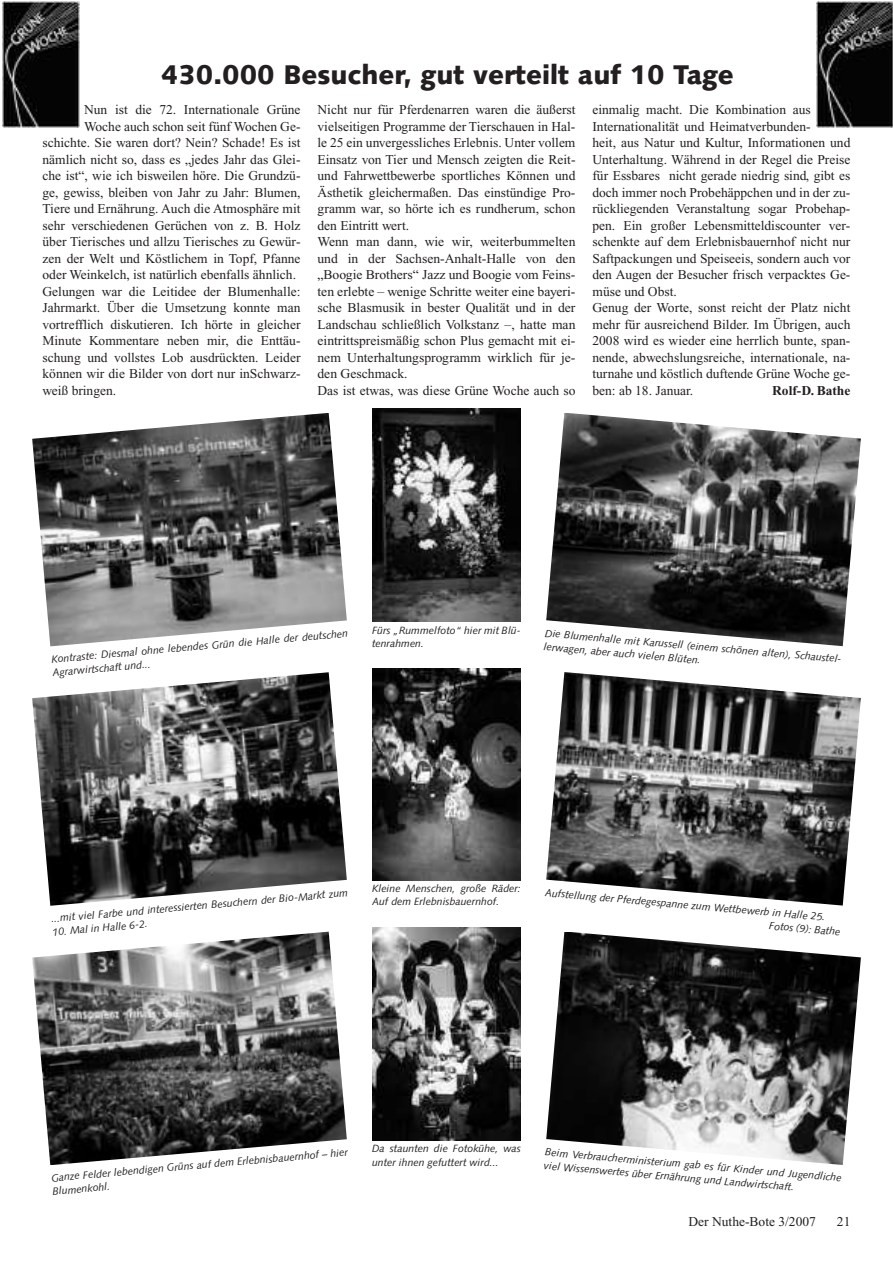
<style>
.page{position:relative;width:893px;height:1263px;background:#fff}
.page>*{position:absolute;margin:0;border:0;box-sizing:border-box;transform-origin:0 0}
.t1{font:900 27px "Syntax";color:#231f20}
.t2{font:13.5px/16.5px "Times New Roman";color:#231f20}
.t3{font:700 13.5px "Times New Roman";color:#231f20}
.t4{font:italic 10.5px/13.5px "Syntax";color:#231f20}
.s1{color:#fff}
</style>
<div class="page">
<img style="left:816px;top:2px;width:77px;height:125px">
<img style="left:2px;top:2px;width:77px;height:125px">
<img style="left:32px;top:413px;width:315px;height:233px">
<img style="left:32px;top:689px;width:315px;height:217px">
<img style="left:32px;top:948px;width:315px;height:217px">
<img style="left:546px;top:413px;width:315px;height:233px">
<img style="left:546px;top:688px;width:315px;height:217px">
<img style="left:546px;top:948px;width:315px;height:217px">
<img style="left:372px;top:409px;width:149px;height:212px">
<img style="left:372px;top:668px;width:149px;height:213px">
<img style="left:372px;top:927px;width:149px;height:213px">
<svg style="left:51px;top:629px;width:296px;height:60px"></svg>
<svg style="left:51px;top:888px;width:296px;height:60px"></svg>
<svg style="left:51px;top:1148px;width:296px;height:17px"></svg>
<svg style="left:546px;top:629px;width:296px;height:59px"></svg>
<svg style="left:546px;top:888px;width:296px;height:60px"></svg>
<svg style="left:546px;top:1147px;width:296px;height:18px"></svg>
<h1 class="t1" style="left:161px;top:64px;width:574px">430.000 Besucher, gut verteilt auf 10 Tage</h1>
<p class="t2" style="left:84px;top:103px;width:218px">Nun ist die 72. Internationale Grüne</p>
<p class="t2" style="left:84px;top:119px;width:218px">Woche auch schon seit fünf Wochen Ge-</p>
<p class="t2" style="left:43px;top:136px;width:259px">schichte. Sie waren dort? Nein? Schade! Es ist</p>
<p class="t2" style="left:43px;top:152px;width:259px">nämlich nicht so, dass es „jedes Jahr das Glei-</p>
<p class="t2" style="left:43px;top:169px;width:259px">che ist“, wie ich bisweilen höre. Die Grundzü-</p>
<p class="t2" style="left:43px;top:185px;width:259px">ge, gewiss, bleiben von Jahr zu Jahr: Blumen,</p>
<p class="t2" style="left:43px;top:202px;width:259px">Tiere und Ernährung. Auch die Atmosphäre mit</p>
<p class="t2" style="left:43px;top:218px;width:259px">sehr verschiedenen Gerüchen von z. B. Holz</p>
<p class="t2" style="left:43px;top:235px;width:259px">über Tierisches und allzu Tierisches zu Gewür-</p>
<p class="t2" style="left:43px;top:251px;width:259px">zen der Welt und Köstlichem in Topf, Pfanne</p>
<p class="t2" style="left:43px;top:268px;width:255px">oder Weinkelch, ist natürlich ebenfalls ähnlich.</p>
<p class="t2" style="left:43px;top:284px;width:259px">Gelungen war die Leitidee der Blumenhalle:</p>
<p class="t2" style="left:43px;top:301px;width:259px">Jahrmarkt. Über die Umsetzung konnte man</p>
<p class="t2" style="left:43px;top:317px;width:259px">vortrefflich diskutieren. Ich hörte in gleicher</p>
<p class="t2" style="left:43px;top:334px;width:259px">Minute Kommentare neben mir, die Enttäu-</p>
<p class="t2" style="left:43px;top:350px;width:259px">schung und vollstes Lob ausdrückten. Leider</p>
<p class="t2" style="left:43px;top:367px;width:259px">können wir die Bilder von dort nur inSchwarz-</p>
<p class="t2" style="left:43px;top:383px;width:75px">weiß bringen.</p>
<p class="t2" style="left:317px;top:103px;width:259px">Nicht nur für Pferdenarren waren die äußerst vielseitigen Programme der Tierschauen in Hal&shy;le 25 ein unvergessliches Erlebnis. Unter vollem Einsatz von Tier und Mensch zeigten die Reit&shy;und Fahrwettbewerbe sportliches Können und Ästhetik gleichermaßen. Das einstündige Pro&shy;gramm war, so hörte ich es rundherum, schon den Eintritt wert.<br>Wenn man dann, wie wir, weiterbummelten und in der Sachsen-Anhalt-Halle von den „Boogie Brothers“ Jazz und Boogie vom Feins&shy;ten erlebte – wenige Schritte weiter eine bayeri&shy;sche Blasmusik in bester Qualität und in der Landschau schließlich Volkstanz –, hatte man eintrittspreismäßig schon Plus gemacht mit ei&shy;nem Unterhaltungsprogramm wirklich für je&shy;den Geschmack.<br>Das ist etwas, was diese Grüne Woche auch so</p>
<p class="t2" style="left:592px;top:103px;width:259px">einmalig macht. Die Kombination aus Internationalität und Heimatverbunden-<br>heit, aus Natur und Kultur, Informationen und Unterhaltung. Während in der Regel die Preise für Essbares nicht gerade niedrig sind, gibt es doch immer noch Probehäppchen und in der zu&shy;rückliegenden Veranstaltung sogar Probehap&shy;pen. Ein großer Lebensmitteldiscounter ver&shy;schenkte auf dem Erlebnisbauernhof nicht nur Saftpackungen und Speiseeis, sondern auch vor den Augen der Besucher frisch verpacktes Ge&shy;müse und Obst.<br>Genug der Worte, sonst reicht der Platz nicht mehr für ausreichend Bilder. Im Übrigen, auch 2008 wird es wieder eine herrlich bunte, span&shy;nende, abwechslungsreiche, internationale, na&shy;turnahe und köstlich duftende Grüne Woche ge&shy;ben: ab 18. Januar.</p>
<p class="t3" style="left:772px;top:386px;width:80px">Rolf-D. Bathe</p>
<p class="t4" style="left:51px;top:653px;width:299px;rotate:-5deg">Kontraste: Diesmal ohne lebendes Grün die Halle der deutschen<br>Agrarwirtschaft und...</p>
<p class="t4" style="left:372px;top:624px;width:150px">Fürs „Rummelfoto“ hier mit Blü&shy;tenrahmen.</p>
<p class="t4" style="left:546px;top:627px;width:300px;rotate:5deg">Die Blumenhalle mit Karussell (einem schönen alten), Schaustel&shy;lerwagen, aber auch vielen Blüten.</p>
<p class="t4" style="left:51px;top:913px;width:299px;rotate:-5deg">...mit viel Farbe und interessierten Besuchern der Bio-Markt zum</p>
<p class="t4" style="left:52px;top:926px;width:97px;rotate:-5deg">10. Mal in Halle 6-2.</p>
<p class="t4" style="left:372px;top:882px;width:150px">Kleine Menschen, große Räder:<br>Auf dem Erlebnisbauernhof.</p>
<p class="t4" style="left:771px;top:906px;width:73px;text-indent:-226px;rotate:5deg">Aufstellung der Pferdegespanne zum Wettbewerb in Halle 25.<br>Fotos (9): Bathe</p>
<p class="t4" style="left:51px;top:1172px;width:299px;rotate:-5deg">Ganze Felder lebendigen Grüns auf dem Erlebnisbauernhof – hier<br>Blumenkohl.</p>
<p class="t4" style="left:372px;top:1143px;width:150px">Da staunten die Fotokühe, was unter ihnen gefuttert wird...</p>
<p class="t4" style="left:546px;top:1146px;width:299px;rotate:5deg">Beim Verbraucherministerium gab es für Kinder und Jugendliche viel Wissenswertes über Ernährung und Landwirtschaft.</p>
<p class="t2" style="left:688px;top:1214px;width:163px">Der Nuthe-Bote 3/2007<span class="s1">mm</span>21</p>
</div>
